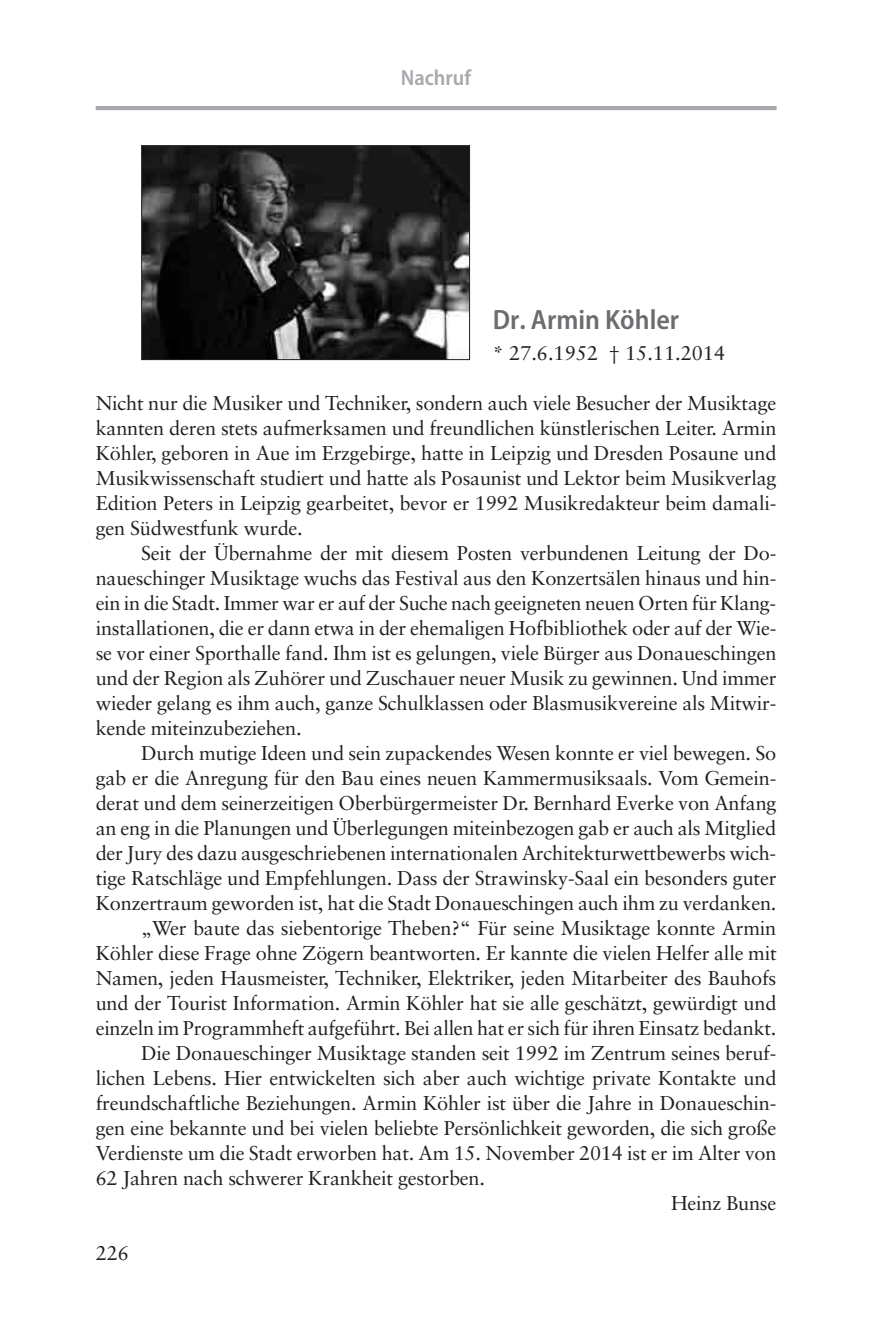
<style>
.page{position:relative;width:879px;height:1317px;background:#fff}
.page>*{position:absolute;margin:0;border:0;box-sizing:border-box;transform-origin:0 0}
.t1{font:600 semi-condensed 28px "Myriad Pro";color:#6c6d70}
.t2{font:600 semi-condensed 22px "Myriad Pro";color:#a8a9ad}
.t3{font:20px/25px "Sabon";letter-spacing:-.01em;color:#231f20;text-align:justify}
</style>
<div class="page">
<svg style="left:95px;top:106px;width:682px;height:255px"></svg>
<p class="t2" style="left:401px;top:69px;width:72px">Nachruf</p>
<h1 class="t1" style="left:493px;top:309px;width:188px">Dr. Armin Köhler</h1>
<p class="t3" style="left:493px;top:342px;width:234px">* 27.6.1952 † 15.11.2014</p>
<p class="t3" style="left:96px;top:392px;width:682px">Nicht nur die Musiker und Techniker, sondern auch viele Besucher der Musiktage kannten deren stets aufmerksamen und freundlichen künstlerischen Leiter. Armin Köhler, geboren in Aue im Erzgebirge, hatte in Leipzig und Dresden Posaune und Musikwissenschaft studiert und hatte als Posaunist und Lektor beim Musikverlag Edition Peters in Leipzig gearbeitet, bevor er 1992 Musikredakteur beim damali&shy;gen Südwestfunk wurde.</p>
<p class="t3" style="left:96px;top:542px;width:682px;text-indent:45px">Seit der Übernahme der mit diesem Posten verbundenen Leitung der Do&shy;naueschinger Musiktage wuchs das Festival aus den Konzertsälen hinaus und hin&shy;ein in die Stadt. Immer war er auf der Suche nach geeigneten neuen Orten für Klang&shy;installationen, die er dann etwa in der ehemaligen Hofbibliothek oder auf der Wie&shy;se vor einer Sporthalle fand. Ihm ist es gelungen, viele Bürger aus Donaueschingen und der Region als Zuhörer und Zuschauer neuer Musik zu gewinnen. Und immer wieder gelang es ihm auch, ganze Schulklassen oder Blasmusikvereine als Mitwir&shy;kende miteinzubeziehen.</p>
<p class="t3" style="left:141px;top:742px;width:637px">Durch mutige Ideen und sein zupackendes Wesen konnte er viel bewegen. So</p>
<p class="t3" style="left:96px;top:767px;width:682px">gab er die Anregung für den Bau eines neuen Kammermusiksaals. Vom Gemein-</p>
<p class="t3" style="left:96px;top:792px;width:682px">derat und dem seinerzeitigen Oberbürgermeister Dr. Bernhard Everke von Anfang</p>
<p class="t3" style="left:96px;top:817px;width:682px">an eng in die Planungen und Überlegungen miteinbezogen gab er auch als Mitglied</p>
<p class="t3" style="left:96px;top:842px;width:682px">der Jury des dazu ausgeschriebenen internationalen Architekturwettbewerbs wich-</p>
<p class="t3" style="left:96px;top:867px;width:682px">tige Ratschläge und Empfehlungen. Dass der Strawinsky-Saal ein besonders guter</p>
<p class="t3" style="left:96px;top:892px;width:682px">Konzertraum geworden ist, hat die Stadt Donaueschingen auch ihm zu verdanken.</p>
<p class="t3" style="left:141px;top:917px;width:637px">„Wer baute das siebentorige Theben?“ Für seine Musiktage konnte Armin</p>
<p class="t3" style="left:96px;top:942px;width:682px">Köhler diese Frage ohne Zögern beantworten. Er kannte die vielen Helfer alle mit</p>
<p class="t3" style="left:96px;top:967px;width:682px">Namen, jeden Hausmeister, Techniker, Elektriker, jeden Mitarbeiter des Bauhofs</p>
<p class="t3" style="left:96px;top:992px;width:682px">und der Tourist Information. Armin Köhler hat sie alle geschätzt, gewürdigt und</p>
<p class="t3" style="left:96px;top:1017px;width:682px">einzeln im Programmheft aufgeführt. Bei allen hat er sich für ihren Einsatz bedankt.</p>
<p class="t3" style="left:141px;top:1042px;width:636px">Die Donaueschinger Musiktage standen seit 1992 im Zentrum seines beruf-</p>
<p class="t3" style="left:96px;top:1067px;width:682px">lichen Lebens. Hier entwickelten sich aber auch wichtige private Kontakte und</p>
<p class="t3" style="left:96px;top:1092px;width:682px">freundschaftliche Beziehungen. Armin Köhler ist über die Jahre in Donaueschin-</p>
<p class="t3" style="left:96px;top:1117px;width:682px">gen eine bekannte und bei vielen beliebte Persönlichkeit geworden, die sich große</p>
<p class="t3" style="left:96px;top:1142px;width:682px">Verdienste um die Stadt erworben hat. Am 15. November 2014 ist er im Alter von</p>
<p class="t3" style="left:96px;top:1167px;width:391px">62 Jahren nach schwerer Krankheit gestorben.</p>
<p class="t3" style="left:671px;top:1192px;width:107px">Heinz Bunse</p>
<p class="t3" style="left:96px;top:1242px;width:35px">226</p>
</div>
